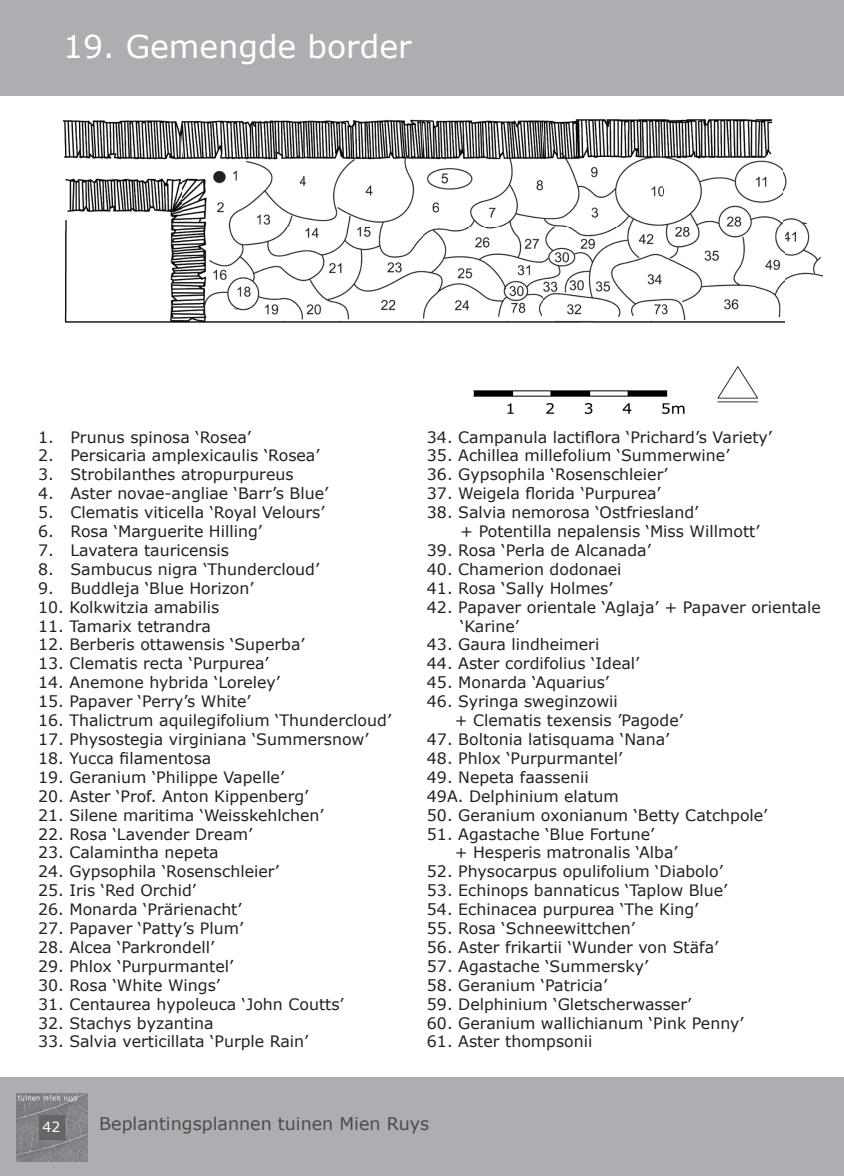
<style>
.page{position:relative;width:844px;height:1176px;background:#fff}
.page>*{position:absolute;margin:0;border:0;box-sizing:border-box;transform-origin:0 0}
.t1{font:31.5px "Verdana";color:#fff}
.t2{font:17.5px "Verdana";color:#4b4c4d}
.t3{font:15.75px/18.9px "Verdana";color:#231f20}
.t4{font:14px "Verdana";color:#fff}
</style>
<div class="page">
<div style="left:0;top:1077px;width:843px;height:99px;background:#adaeb2"></div>
<div style="left:0;top:0;width:843px;height:96px;background:#adaeb2"></div>
<img style="left:16px;top:1093px;width:71px;height:68px">
<img style="left:473px;top:390px;width:212px;height:25px">
<img style="left:63px;top:119px;width:761px;height:204px">
<img style="left:717px;top:366px;width:42px;height:37px">
<h1 class="t1" style="left:63px;top:24px;width:350px">19. Gemengde border</h1>
<p class="t3" style="left:38px;top:427px;width:214px">1. Prunus spinosa ‘Rosea’</p>
<p class="t3" style="left:38px;top:446px;width:283px">2. Persicaria amplexicaulis ‘Rosea’</p>
<p class="t3" style="left:38px;top:465px;width:257px">3. Strobilanthes atropurpureus</p>
<p class="t3" style="left:38px;top:484px;width:292px">4. Aster novae-angliae ‘Barr’s Blue’</p>
<p class="t3" style="left:38px;top:503px;width:288px">5. Clematis viticella ‘Royal Velours’</p>
<p class="t3" style="left:38px;top:522px;width:225px">6. Rosa ‘Marguerite Hilling’</p>
<p class="t3" style="left:38px;top:540px;width:192px">7. Lavatera tauricensis</p>
<p class="t3" style="left:38px;top:559px;width:283px">8. Sambucus nigra ‘Thundercloud’</p>
<p class="t3" style="left:38px;top:578px;width:217px">9. Buddleja ‘Blue Horizon’</p>
<p class="t3" style="left:38px;top:597px;width:183px">10. Kolkwitzia amabilis</p>
<p class="t3" style="left:38px;top:616px;width:174px">11. Tamarix tetrandra</p>
<p class="t3" style="left:38px;top:635px;width:268px">12. Berberis ottawensis ‘Superba’</p>
<p class="t3" style="left:38px;top:654px;width:232px">13. Clematis recta ‘Purpurea’</p>
<p class="t3" style="left:38px;top:673px;width:243px">14. Anemone hybrida ‘Loreley’</p>
<p class="t3" style="left:38px;top:692px;width:214px">15. Papaver ‘Perry’s White’</p>
<p class="t3" style="left:38px;top:711px;width:354px">16. Thalictrum aquilegifolium ‘Thundercloud’</p>
<p class="t3" style="left:38px;top:729px;width:332px">17. Physostegia virginiana ‘Summersnow’</p>
<p class="t3" style="left:38px;top:748px;width:175px">18. Yucca filamentosa</p>
<p class="t3" style="left:38px;top:767px;width:248px">19. Geranium ‘Philippe Vapelle’</p>
<p class="t3" style="left:38px;top:786px;width:272px">20. Aster ‘Prof. Anton Kippenberg’</p>
<p class="t3" style="left:38px;top:805px;width:287px">21. Silene maritima ‘Weisskehlchen’</p>
<p class="t3" style="left:38px;top:824px;width:216px">22. Rosa ‘Lavender Dream’</p>
<p class="t3" style="left:38px;top:843px;width:182px">23. Calamintha nepeta</p>
<p class="t3" style="left:38px;top:862px;width:242px">24. Gypsophila ‘Rosenschleier’</p>
<p class="t3" style="left:38px;top:881px;width:159px">25. Iris ‘Red Orchid’</p>
<p class="t3" style="left:38px;top:900px;width:205px">26. Monarda ‘Prärienacht’</p>
<p class="t3" style="left:38px;top:918px;width:207px">27. Papaver ‘Patty’s Plum’</p>
<p class="t3" style="left:38px;top:937px;width:178px">28. Alcea ‘Parkrondell’</p>
<p class="t3" style="left:38px;top:956px;width:197px">29. Phlox ‘Purpurmantel’</p>
<p class="t3" style="left:38px;top:975px;width:183px">30. Rosa ‘White Wings’</p>
<p class="t3" style="left:38px;top:994px;width:307px">31. Centaurea hypoleuca ‘John Coutts’</p>
<p class="t3" style="left:38px;top:1013px;width:177px">32. Stachys byzantina</p>
<p class="t3" style="left:38px;top:1032px;width:272px">33. Salvia verticillata ‘Purple Rain’</p>
<p class="t3" style="left:427px;top:427px;width:346px">34. Campanula lactiflora ‘Prichard’s Variety’</p>
<p class="t3" style="left:427px;top:446px;width:304px">35. Achillea millefolium ‘Summerwine’</p>
<p class="t3" style="left:427px;top:465px;width:242px">36. Gypsophila ‘Rosenschleier’</p>
<p class="t3" style="left:427px;top:484px;width:235px">37. Weigela florida ‘Purpurea’</p>
<p class="t3" style="left:460px;top:503px;width:301px;text-indent:-33px">38. Salvia nemorosa ‘Ostfriesland’<br>+ Potentilla nepalensis ‘Miss Willmott’</p>
<p class="t3" style="left:427px;top:540px;width:225px">39. Rosa ‘Perla de Alcanada’</p>
<p class="t3" style="left:427px;top:559px;width:196px">40. Chamerion dodonaei</p>
<p class="t3" style="left:427px;top:578px;width:187px">41. Rosa ‘Sally Holmes’</p>
<p class="t3" style="left:460px;top:597px;width:362px;text-indent:-33px">42. Papaver orientale ‘Aglaja’ + Papaver orientale ‘Karine’</p>
<p class="t3" style="left:427px;top:635px;width:174px">43. Gaura lindheimeri</p>
<p class="t3" style="left:427px;top:654px;width:214px">44. Aster cordifolius ‘Ideal’</p>
<p class="t3" style="left:427px;top:673px;width:184px">45. Monarda ‘Aquarius’</p>
<p class="t3" style="left:454px;top:692px;width:230px;text-indent:-28px">46. Syringa sweginzowii<br>+ Clematis texensis ’Pagode’</p>
<p class="t3" style="left:427px;top:729px;width:244px">47. Boltonia latisquama ‘Nana’</p>
<p class="t3" style="left:427px;top:748px;width:197px">48. Phlox ‘Purpurmantel’</p>
<p class="t3" style="left:427px;top:767px;width:193px">49. Nepeta faassenii<br>49A. Delphinium elatum</p>
<p class="t3" style="left:427px;top:805px;width:342px">50. Geranium oxonianum ‘Betty Catchpole’</p>
<p class="t3" style="left:454px;top:824px;width:224px;text-indent:-28px">51. Agastache ‘Blue Fortune’<br>+ Hesperis matronalis ‘Alba’</p>
<p class="t3" style="left:427px;top:862px;width:297px">52. Physocarpus opulifolium ‘Diabolo’</p>
<p class="t3" style="left:427px;top:881px;width:302px">53. Echinops bannaticus ‘Taplow Blue’</p>
<p class="t3" style="left:427px;top:900px;width:273px">54. Echinacea purpurea ‘The King’</p>
<p class="t3" style="left:427px;top:918px;width:209px">55. Rosa ‘Schneewittchen’</p>
<p class="t3" style="left:427px;top:937px;width:293px">56. Aster frikartii ‘Wunder von Stäfa’</p>
<p class="t3" style="left:427px;top:956px;width:223px">57. Agastache ‘Summersky’</p>
<p class="t3" style="left:427px;top:975px;width:182px">58. Geranium ‘Patricia’</p>
<p class="t3" style="left:427px;top:994px;width:266px">59. Delphinium ‘Gletscherwasser’</p>
<p class="t3" style="left:427px;top:1013px;width:318px">60. Geranium wallichianum ‘Pink Penny’</p>
<p class="t3" style="left:427px;top:1032px;width:167px">61. Aster thompsonii</p>
<p class="t4" style="left:43px;top:1117px;width:19px">42</p>
<p class="t2" style="left:99px;top:1111px;width:331px">Beplantingsplannen tuinen Mien Ruys</p>
</div>
